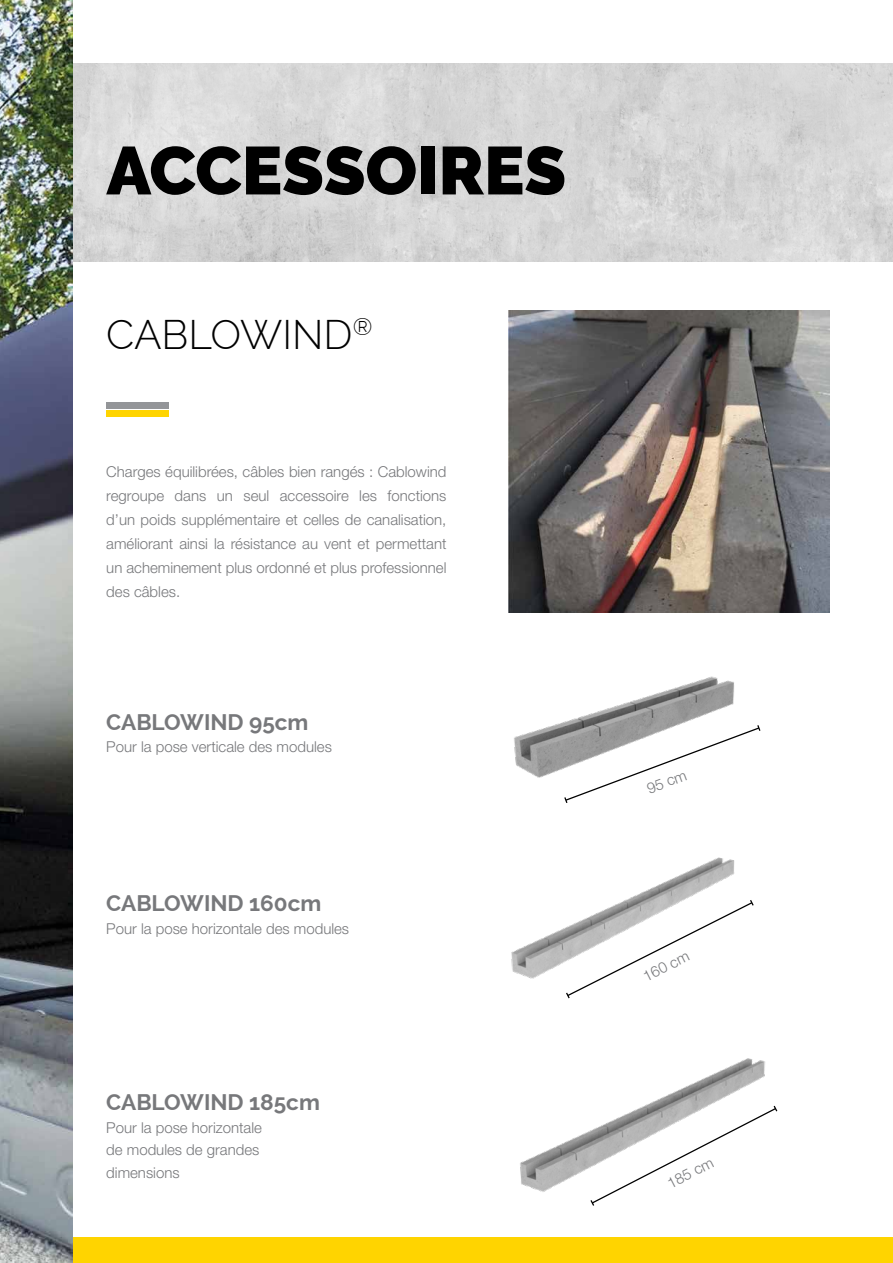
<style>
.page{position:relative;width:893px;height:1263px;background:#fff}
.page>*{position:absolute;margin:0;border:0;box-sizing:border-box;transform-origin:0 0}
.t1{font:900 67.5px "Raleway";color:#000}
.t2{font:300 40.5px "Raleway";color:#000}
.t3{font:700 22.5px "Raleway";color:#77787b}
.t4{font:300 15px/24px "Helvetica Neue LT Pro";color:#77787b;text-align:justify}
</style>
<div class="page">
<div style="left:0;top:1237px;width:893px;height:26px;background:#ffd400"></div>
<img style="left:514px;top:676px;width:220px;height:102px">
<img style="left:511px;top:857px;width:224px;height:122px">
<img style="left:72px;top:64px;width:821px;height:198px">
<div style="left:106px;top:411px;width:63px;height:6px;background:#ffd400"></div>
<div style="left:106px;top:402px;width:63px;height:6px;background:#939598"></div>
<img style="left:508px;top:310px;width:321px;height:302px">
<img style="left:0;top:0;width:72px;height:1263px">
<svg style="left:563px;top:724px;width:198px;height:79px"></svg>
<svg style="left:565px;top:898px;width:189px;height:101px"></svg>
<img style="left:520px;top:1058px;width:245px;height:134px">
<svg style="left:589px;top:1104px;width:189px;height:102px"></svg>
<h1 class="t1" style="left:106px;top:132px;width:461px">ACCESSOIRES</h1>
<h2 class="t2" style="left:106px;top:311px;width:268px">CABLOWIND<sup>®</sup></h2>
<p class="t4" style="left:106px;top:459px;width:342px">Charges équilibrées, câbles bien rangés : Cablowind regroupe dans un seul accessoire les fonctions d’un poids supplémentaire et celles de canalisation, améliorant ainsi la résistance au vent et permettant un acheminement plus ordonné et plus professionnel des câbles.</p>
<h3 class="t3" style="left:106px;top:709px;width:204px">CABLOWIND 95cm</h3>
<p class="t4" style="left:106px;top:735px;width:227px">Pour la pose verticale des modules</p>
<h3 class="t3" style="left:106px;top:890px;width:216px">CABLOWIND 160cm</h3>
<p class="t4" style="left:106px;top:916px;width:244px">Pour la pose horizontale des modules</p>
<h3 class="t3" style="left:106px;top:1090px;width:215px">CABLOWIND 185cm</h3>
<p class="t4" style="left:106px;top:1116px;width:157px;line-height:22.5px;text-align:left">Pour la pose horizontale de modules de grandes dimensions</p>
<p class="t4" style="left:643px;top:777px;width:43px;rotate:-20deg">95 cm</p>
<p class="t4" style="left:638px;top:966px;width:51px;rotate:-27deg">160 cm</p>
<p class="t4" style="left:663px;top:1173px;width:51px;rotate:-27deg">185 cm</p>
</div>
